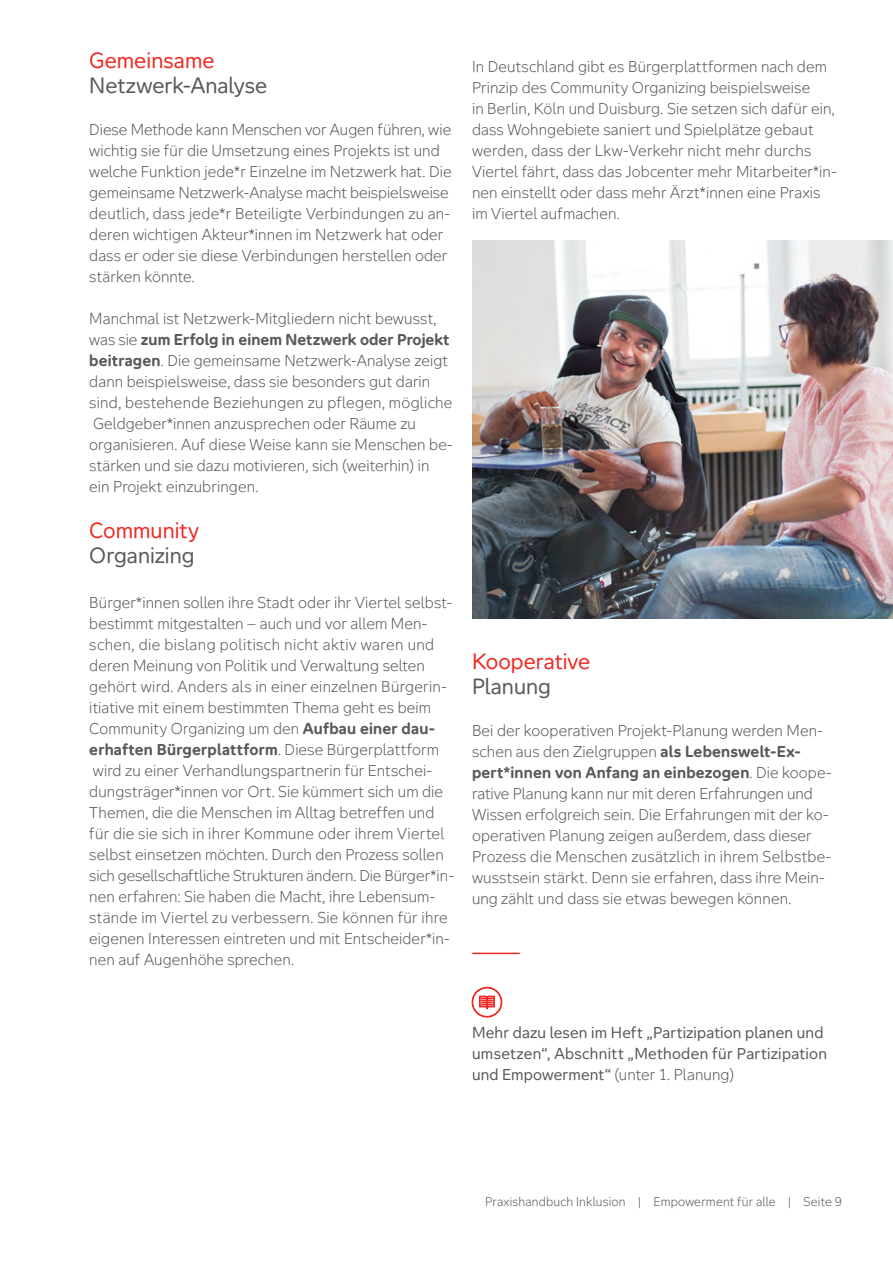
<style>
.page{position:relative;width:893px;height:1263px;background:#fff}
.page>*{position:absolute;margin:0;border:0;box-sizing:border-box;transform-origin:0 0}
.t1{font:21px "Aktion Mensch";color:#58595b}
.t2{font:21px "Aktion Mensch";color:#ee2a24}
.t3{font:300 15px/21px "Aktion Mensch";letter-spacing:.005em;color:#58595b}
.t4{font:15px/21px "Aktion Mensch";letter-spacing:.015em;color:#58595b}
.t5{font:300 12px "Aktion Mensch";letter-spacing:.015em;color:#58595b}
.s1{font-weight:700}
.s2{font-weight:300}
</style>
<div class="page">
<hr style="left:473px;top:953px;width:46px;height:1px;background:#ee2a24">
<svg style="left:472px;top:987px;width:30px;height:30px"></svg>
<img style="left:472px;top:240px;width:421px;height:378px">
<h1 class="t2" style="left:89px;top:45px;width:127px">Gemeinsame</h1>
<h1 class="t1" style="left:89px;top:70px;width:179px">Netzwerk-Analyse</h1>
<p class="t3" style="left:89px;top:119px;width:364px">Diese Methode kann Menschen vor Augen führen, wie wichtig sie für die Umsetzung eines Projekts ist und welche Funktion jede*r Einzelne im Netzwerk hat. Die gemeinsame Netzwerk-Analyse macht beispielsweise deutlich, dass jede*r Beteiligte Verbindungen zu an&shy;deren wichtigen Akteur*innen im Netzwerk hat oder dass er oder sie diese Verbindungen herstellen oder stärken könnte.</p>
<p class="t3" style="left:89px;top:308px;width:365px">Manchmal ist Netzwerk-Mitgliedern nicht bewusst, was sie <span class="s1">zum Erfolg in einem Netzwerk oder Projekt beitragen</span>. Die gemeinsame Netzwerk-Analyse zeigt dann beispielsweise, dass sie besonders gut darin sind, bestehende Beziehungen zu pflegen, mögliche Geldgeber*innen anzusprechen oder Räume zu organisieren. Auf diese Weise kann sie Menschen be&shy;stärken und sie dazu motivieren, sich (weiterhin) in ein Projekt einzubringen.</p>
<h1 class="t2" style="left:89px;top:515px;width:111px">Community</h1>
<h1 class="t1" style="left:89px;top:540px;width:107px">Organizing</h1>
<p class="t3" style="left:89px;top:592px;width:366px">Bürger*innen sollen ihre Stadt oder ihr Viertel selbst&shy;bestimmt mitgestalten – auch und vor allem Men&shy;schen, die bislang politisch nicht aktiv waren und deren Meinung von Politik und Verwaltung selten gehört wird. Anders als in einer einzelnen Bürgerin&shy;itiative mit einem bestimmten Thema geht es beim Community Organizing um den <span class="s1">Aufbau einer dau&shy;erhaften Bürgerplattform</span>. Diese Bürgerplattform wird zu einer Verhandlungspartnerin für Entschei&shy;dungsträger*innen vor Ort. Sie kümmert sich um die Themen, die die Menschen im Alltag betreffen und für die sie sich in ihrer Kommune oder ihrem Viertel selbst einsetzen möchten. Durch den Prozess sollen sich gesellschaftliche Strukturen ändern. Die Bürger*in&shy;nen erfahren: Sie haben die Macht, ihre Lebensum&shy;stände im Viertel zu verbessern. Sie können für ihre eigenen Interessen eintreten und mit Entscheider*in&shy;nen auf Augenhöhe sprechen.</p>
<p class="t3" style="left:472px;top:56px;width:366px">In Deutschland gibt es Bürgerplattformen nach dem Prinzip des Community Organizing beispielsweise<br>in Berlin, Köln und Duisburg. Sie setzen sich dafür ein, dass Wohngebiete saniert und Spielplätze gebaut werden, dass der Lkw-Verkehr nicht mehr durchs Viertel fährt, dass das Jobcenter mehr Mitarbeiter*in&shy;nen einstellt oder dass mehr Ärzt*innen eine Praxis im Viertel aufmachen.</p>
<h1 class="t2" style="left:472px;top:645px;width:120px">Kooperative</h1>
<h1 class="t1" style="left:472px;top:671px;width:80px">Planung</h1>
<p class="t3" style="left:472px;top:720px;width:361px">Bei der kooperativen Projekt-Planung werden Men&shy;schen aus den Zielgruppen <span class="s1">als Lebenswelt-Ex&shy;pert*innen von Anfang an einbezogen</span>. Die koope&shy;rative Planung kann nur mit deren Erfahrungen und Wissen erfolgreich sein. Die Erfahrungen mit der ko&shy;operativen Planung zeigen außerdem, dass dieser Prozess die Menschen zusätzlich in ihrem Selbstbe&shy;wusstsein stärkt. Denn sie erfahren, dass ihre Mein&shy;ung zählt und dass sie etwas bewegen können.</p>
<p class="t4" style="left:472px;top:1021px;width:357px">Mehr dazu lesen im Heft „Partizipation planen und umsetzen“, Abschnitt „Methoden für Partizipation und Empowerment“ <span class="s2">(unter 1. Planung)</span></p>
<p class="t5" style="left:485px;top:1194px;width:358px">Praxishandbuch Inklusion | Empowerment für alle | Seite 9</p>
</div>
